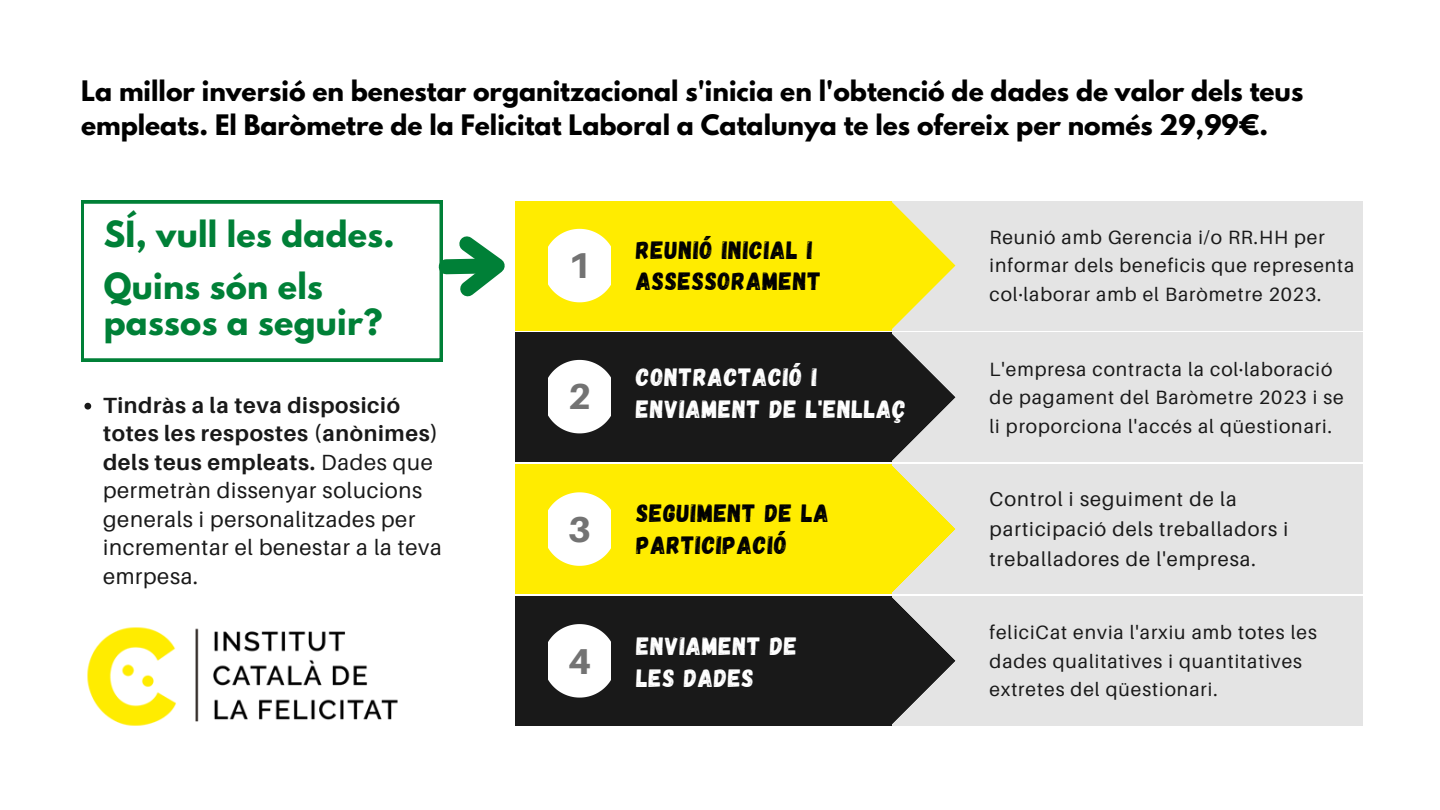
<style>
.page{position:relative;width:1440px;height:810px;background:#fff}
.page>*{position:absolute;margin:0;border:0;box-sizing:border-box;transform-origin:0 0}
.t1{font:800 36px "Aileron";color:#737373}
.t2{font:700 32px/52.5px "League Spartan";letter-spacing:.01em;color:#008037}
.t3{font:700 25px/34.5px "League Spartan";color:#000}
.t4{font:25px/31.5px "Gagalin";letter-spacing:.04em;color:#000}
.t5{font:25px/32.2px "Gagalin";letter-spacing:.04em;color:#fff}
.t6{font:22px/28.5px "Aileron";letter-spacing:.03em;color:#191919}
.t7{font:20px/30px "Aileron";letter-spacing:.05em;color:#191919}
.t8{font:19.2px/28.5px "Aileron";letter-spacing:.05em;color:#191919}
.s1{font-weight:700}
</style>
<div class="page">
<div style="left:515px;top:201px;width:848px;height:130px;background:#e4e4e4"></div>
<div style="left:515px;top:201px;width:377px;height:130px;background:#ffec00"></div>
<div style="left:515px;top:333px;width:848px;height:129px;background:#e4e4e4"></div>
<div style="left:515px;top:333px;width:377px;height:129px;background:#191919"></div>
<div style="left:515px;top:464px;width:848px;height:130px;background:#e4e4e4"></div>
<div style="left:515px;top:464px;width:377px;height:130px;background:#ffec00"></div>
<div style="left:515px;top:596px;width:848px;height:130px;background:#e4e4e4"></div>
<div style="left:515px;top:596px;width:377px;height:130px;background:#191919"></div>
<svg style="left:891px;top:202px;width:65px;height:522px"></svg>
<svg style="left:549px;top:229px;width:61px;height:73px;background:#fffcde"></svg>
<svg style="left:549px;top:360px;width:61px;height:73px;background:#e2e2e2"></svg>
<svg style="left:549px;top:492px;width:61px;height:74px;background:#fffcdc"></svg>
<svg style="left:549px;top:624px;width:61px;height:74px;background:#dfdfdf"></svg>
<img style="left:87px;top:627px;width:311px;height:99px">
<svg style="left:442px;top:222px;width:63px;height:88px"></svg>
<svg style="left:84px;top:403px;width:7px;height:7px"></svg>
<svg style="left:81px;top:201px;width:361px;height:160px"></svg>
<h3 class="t3" style="left:81px;top:76px;width:1224px">La millor inversió en benestar organitzacional s'inicia en l'obtenció de dades de valor dels teus empleats. El Baròmetre de la Felicitat Laboral a Catalunya te les ofereix per només 29,99€.</h3>
<h2 class="t2" style="left:104px;top:212px;width:292px">SÍ, vull les dades.<br>Quins són els</h2>
<h2 class="t2" style="left:104px;top:300px;width:280px">passos a seguir?</h2>
<p class="t6" style="left:103px;top:390px;width:340px"><span class="s1">Tindràs a la teva disposició totes les respostes (anònimes) dels teus empleats.</span> Dades que permetràn dissenyar solucions generals i personalitzades per incrementar el benestar a la teva emrpesa.</p>
<h1 class="t1" style="left:568px;top:243px;width:25px">1</h1>
<h1 class="t1" style="left:568px;top:374px;width:25px">2</h1>
<h1 class="t1" style="left:568px;top:507px;width:25px">3</h1>
<h1 class="t1" style="left:568px;top:639px;width:25px">4</h1>
<h3 class="t4" style="left:636px;top:233px;width:186px">REUNIÓ INICIAL I<br>ASSESSORAMENT</h3>
<h3 class="t5" style="left:636px;top:360px;width:271px">CONTRACTACIÓ I<br>ENVIAMENT DE L'ENLLAÇ</h3>
<h3 class="t4" style="left:637px;top:497px;width:194px">SEGUIMENT DE LA<br>PARTICIPACIÓ</h3>
<h3 class="t5" style="left:637px;top:629px;width:162px;line-height:31.5px">ENVIAMENT DE<br>LES DADES</h3>
<p class="t8" style="left:990px;top:222px;width:366px">Reunió amb Gerencia i/o RR.HH per informar dels beneficis que representa col·laborar amb el Baròmetre 2023.</p>
<p class="t8" style="left:990px;top:354px;width:356px">L'empresa contracta la col·laboració de pagament del Baròmetre 2023 i se li proporciona l'accés al qüestionari.</p>
<p class="t7" style="left:990px;top:483px;width:300px">Control i seguiment de la participació dels treballadors i treballadores de l'empresa.</p>
<p class="t8" style="left:990px;top:618px;width:329px">feliciCat envia l'arxiu amb totes les dades qualitatives i quantitatives extretes del qüestionari.</p>
</div>
